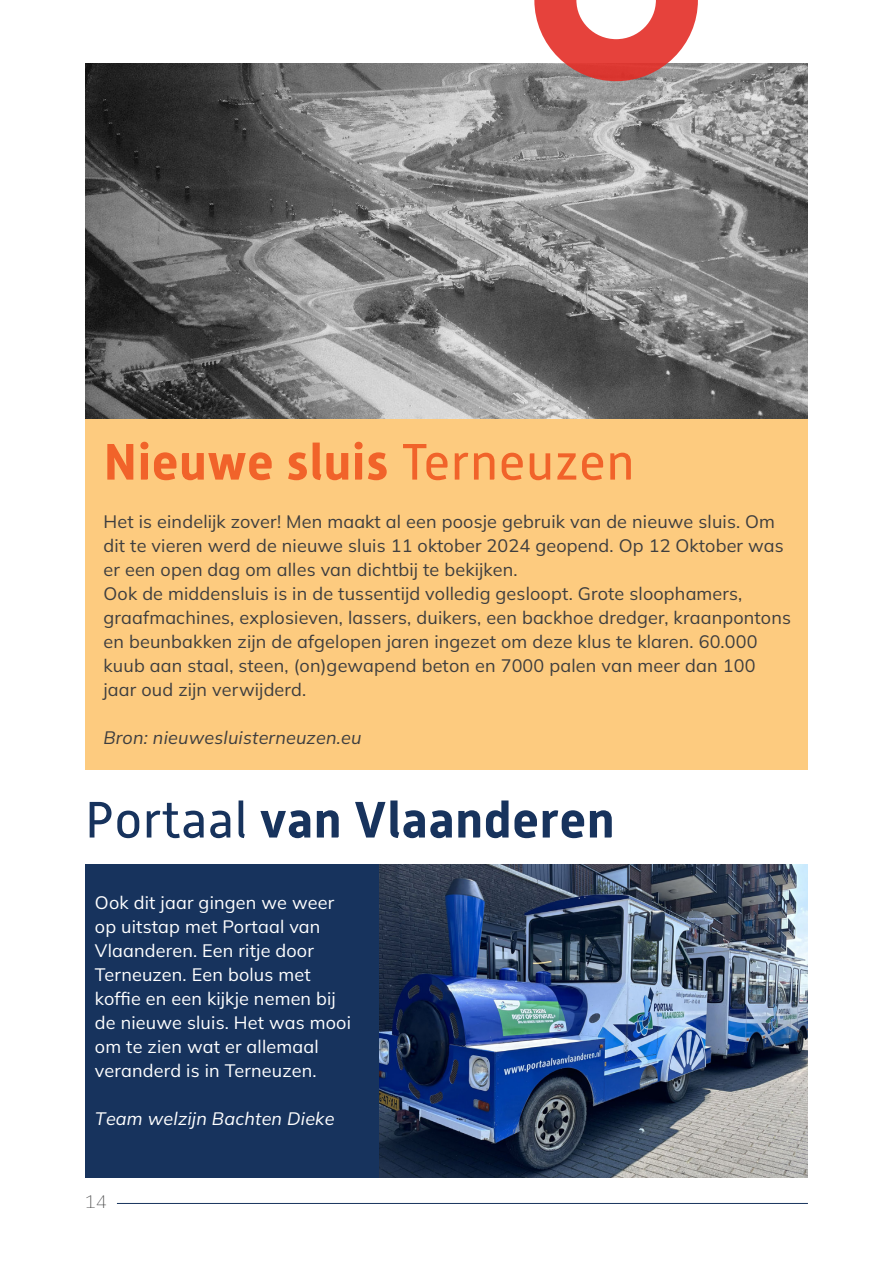
<style>
.page{position:relative;width:893px;height:1263px;background:#fff}
.page>*{position:absolute;margin:0;border:0;box-sizing:border-box;transform-origin:0 0}
.t1{font:700 51px "Alwyn New";letter-spacing:.01em;color:#f1632a}
.t2{font:700 51px "Alwyn New";letter-spacing:.01em;color:#17335d}
.t3{font:200 18px/24px "Mulish";letter-spacing:.01em;color:#3e3e3f}
.t4{font:200 18px/24px "Mulish";letter-spacing:.01em;color:#fff}
.t5{font:italic 200 18px "Mulish";letter-spacing:.01em;color:#3e3e3f}
.t6{font:italic 200 18px "Mulish";letter-spacing:.01em;color:#fff}
.t7{font:200 18px "IBM Plex Serif";color:#3e3e3f}
.s1{font-weight:400}
</style>
<div class="page">
<hr style="left:117px;top:1203px;width:691px;height:1px;background:#17335d">
<div style="left:85px;top:407px;width:723px;height:363px;background:#fdcb7f"></div>
<img style="left:85px;top:64px;width:723px;height:354px">
<div style="left:85px;top:865px;width:723px;height:313px;background:#17335d"></div>
<img style="left:380px;top:865px;width:428px;height:313px">
<svg style="left:534px;top:0;width:164px;height:81px"></svg>
<p class="t1" style="left:103px;top:432px;width:533px">Nieuwe sluis <span class="s1">Terneuzen</span></p>
<p class="t3" style="left:103px;top:509px;width:682px">Het is eindelijk zover! Men maakt al een poosje gebruik van de nieuwe sluis. Om dit te vieren werd de nieuwe sluis 11 oktober 2024 geopend. Op 12 Oktober was er een open dag om alles van dichtbij te bekijken.</p>
<p class="t3" style="left:103px;top:581px;width:689px">Ook de middensluis is in de tussentijd volledig gesloopt. Grote sloophamers, graafmachines, explosieven, lassers, duikers, een backhoe dredger, kraanpontons en beunbakken zijn de afgelopen jaren ingezet om deze klus te klaren. 60.000 kuub aan staal, steen, (on)gewapend beton en 7000 palen van meer dan 100 jaar oud zijn verwijderd.</p>
<p class="t5" style="left:103px;top:725px;width:260px">Bron: nieuwesluisterneuzen.eu</p>
<p class="t2" style="left:85px;top:790px;width:531px"><span class="s1">Portaal</span> van Vlaanderen</p>
<p class="t4" style="left:95px;top:890px;width:257px">Ook dit jaar gingen we weer op uitstap met Portaal van<br>Vlaanderen. Een ritje door<br>Terneuzen. Een bolus met koffie en een kijkje nemen bij de nieuwe sluis. Het was mooi om te zien wat er allemaal veranderd is in Terneuzen.</p>
<p class="t6" style="left:95px;top:1107px;width:241px">Team welzijn Bachten Dieke</p>
<p class="t7" style="left:85px;top:1188px;width:23px">14</p>
</div>
